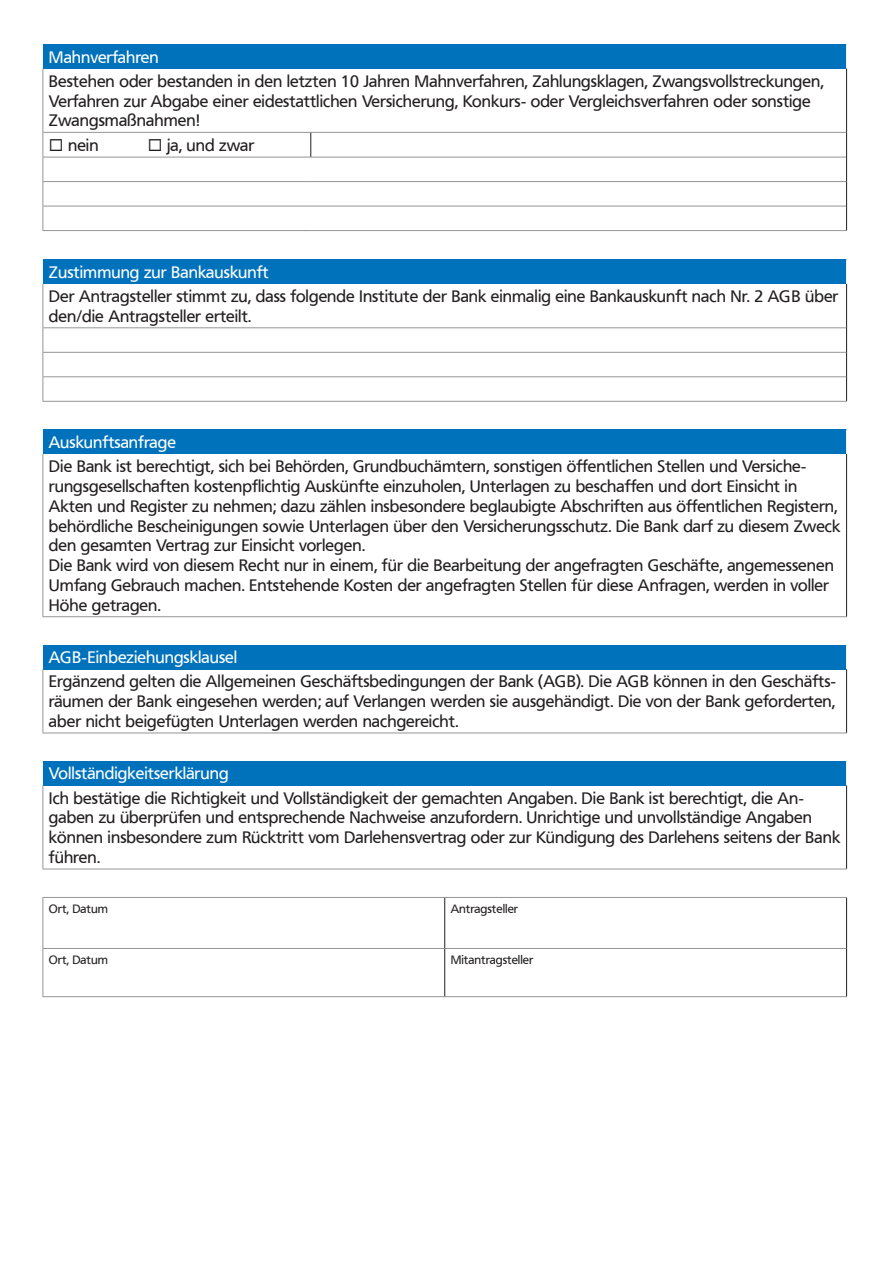
<style>
.page{position:relative;width:893px;height:1263px;background:#fff}
.page>*{position:absolute;margin:0;border:0;box-sizing:border-box;transform-origin:0 0}
.t1{font:16.5px/19.8px "Frutiger VR";color:#231f20}
.t2{font:16.5px "Frutiger VR";color:#fff}
.t3{font:12px "Frutiger VR";color:#231f20}
</style>
<div class="page">
<div style="left:43px;top:44px;width:804px;height:25px;background:#0072bc"></div>
<hr style="left:43px;top:69px;width:1px;height:63px;background:#939598">
<hr style="left:43px;top:132px;width:268px;height:1px;background:#939598">
<hr style="left:311px;top:132px;width:535px;height:1px;background:#939598">
<hr style="left:43px;top:157px;width:268px;height:1px;background:#939598">
<hr style="left:311px;top:157px;width:535px;height:1px;background:#939598">
<hr style="left:43px;top:181px;width:268px;height:1px;background:#939598">
<hr style="left:311px;top:181px;width:535px;height:1px;background:#939598">
<hr style="left:43px;top:206px;width:268px;height:1px;background:#939598">
<svg style="left:43px;top:133px;width:1px;height:97px"></svg>
<hr style="left:311px;top:206px;width:535px;height:1px;background:#939598">
<hr style="left:43px;top:230px;width:268px;height:1px;background:#939598">
<hr style="left:311px;top:230px;width:536px;height:1px;background:#939598">
<hr style="left:846px;top:69px;width:1px;height:63px;background:#231f20">
<svg style="left:310px;top:133px;width:1px;height:24px"></svg>
<svg style="left:846px;top:132px;width:1px;height:98px"></svg>
<svg style="left:846px;top:44px;width:1px;height:25px"></svg>
<div style="left:43px;top:259px;width:804px;height:25px;background:#0072bc"></div>
<hr style="left:43px;top:284px;width:1px;height:43px;background:#939598">
<hr style="left:43px;top:327px;width:803px;height:1px;background:#939598">
<hr style="left:43px;top:352px;width:803px;height:1px;background:#939598">
<hr style="left:43px;top:376px;width:803px;height:1px;background:#939598">
<svg style="left:43px;top:328px;width:1px;height:73px"></svg>
<hr style="left:43px;top:401px;width:804px;height:1px;background:#939598">
<hr style="left:846px;top:284px;width:1px;height:44px;background:#231f20">
<svg style="left:846px;top:328px;width:1px;height:73px"></svg>
<svg style="left:846px;top:259px;width:1px;height:25px"></svg>
<div style="left:43px;top:429px;width:804px;height:25px;background:#0072bc"></div>
<hr style="left:43px;top:454px;width:1px;height:162px;background:#939598">
<hr style="left:43px;top:616px;width:804px;height:1px;background:#939598">
<hr style="left:846px;top:454px;width:1px;height:162px;background:#231f20">
<svg style="left:846px;top:429px;width:1px;height:25px"></svg>
<div style="left:43px;top:645px;width:804px;height:24px;background:#0072bc"></div>
<hr style="left:43px;top:669px;width:1px;height:64px;background:#939598">
<hr style="left:43px;top:733px;width:804px;height:1px;background:#939598">
<hr style="left:846px;top:669px;width:1px;height:64px;background:#231f20">
<svg style="left:846px;top:645px;width:1px;height:24px"></svg>
<div style="left:43px;top:761px;width:804px;height:24px;background:#0072bc"></div>
<hr style="left:43px;top:785px;width:1px;height:84px;background:#939598">
<hr style="left:43px;top:869px;width:804px;height:1px;background:#939598">
<hr style="left:846px;top:785px;width:1px;height:84px;background:#231f20">
<svg style="left:846px;top:761px;width:1px;height:24px"></svg>
<hr style="left:43px;top:897px;width:402px;height:1px;background:#939598">
<hr style="left:43px;top:898px;width:1px;height:50px;background:#939598">
<hr style="left:445px;top:897px;width:402px;height:1px;background:#939598">
<hr style="left:43px;top:948px;width:402px;height:1px;background:#939598">
<hr style="left:43px;top:949px;width:1px;height:47px;background:#939598">
<hr style="left:445px;top:948px;width:401px;height:1px;background:#939598">
<hr style="left:43px;top:996px;width:402px;height:1px;background:#939598">
<hr style="left:445px;top:996px;width:402px;height:1px;background:#939598">
<hr style="left:444px;top:898px;width:1px;height:50px;background:#231f20">
<hr style="left:846px;top:898px;width:1px;height:50px;background:#231f20">
<hr style="left:444px;top:949px;width:1px;height:47px;background:#231f20">
<hr style="left:846px;top:948px;width:1px;height:48px;background:#231f20">
<p class="t2" style="left:49px;top:47px;width:111px">Mahnverfahren</p>
<p class="t1" style="left:49px;top:71px;width:776px">Bestehen oder bestanden in den letzten 10 Jahren Mahnverfahren, Zahlungsklagen, Zwangsvollstreckungen,<br>Verfahren zur Abgabe einer eidestattlichen Versicherung, Konkurs- oder Vergleichsverfahren oder sonstige<br>Zwangsmaßnahmen!</p>
<p class="t1" style="left:49px;top:136px;width:51px">◻ nein</p>
<p class="t1" style="left:148px;top:136px;width:108px">◻ ja, und zwar</p>
<p class="t2" style="left:49px;top:262px;width:221px">Zustimmung zur Bankauskunft</p>
<p class="t1" style="left:49px;top:287px;width:791px">Der Antragsteller stimmt zu, dass folgende Institute der Bank einmalig eine Bankauskunft nach Nr. 2 AGB über den/die Antragsteller erteilt.</p>
<p class="t2" style="left:49px;top:433px;width:129px">Auskunftsanfrage</p>
<p class="t1" style="left:49px;top:457px;width:793px">Die Bank ist berechtigt, sich bei Behörden, Grundbuchämtern, sonstigen öffentlichen Stellen und Versiche&shy;rungsgesellschaften kostenpflichtig Auskünfte einzuholen, Unterlagen zu beschaffen und dort Einsicht in Akten und Register zu nehmen; dazu zählen insbesondere beglaubigte Abschriften aus öffentlichen Registern, behördliche Bescheinigungen sowie Unterlagen über den Versicherungsschutz. Die Bank darf zu diesem Zweck den gesamten Vertrag zur Einsicht vorlegen.</p>
<p class="t1" style="left:49px;top:556px;width:786px">Die Bank wird von diesem Recht nur in einem, für die Bearbeitung der angefragten Geschäfte, angemessenen<br>Umfang Gebrauch machen. Entstehende Kosten der angefragten Stellen für diese Anfragen, werden in voller<br>Höhe getragen.</p>
<p class="t2" style="left:49px;top:648px;width:190px">AGB-Einbeziehungsklausel</p>
<p class="t1" style="left:49px;top:672px;width:789px;text-align:justify">Ergänzend gelten die Allgemeinen Geschäftsbedingungen der Bank (AGB). Die AGB können in den Geschäfts&shy;räumen der Bank eingesehen werden; auf Verlangen werden sie ausgehändigt. Die von der Bank geforderten, aber nicht beigefügten Unterlagen werden nachgereicht.</p>
<p class="t2" style="left:49px;top:764px;width:181px">Vollständigkeitserklärung</p>
<p class="t1" style="left:49px;top:788px;width:793px">Ich bestätige die Richtigkeit und Vollständigkeit der gemachten Angaben. Die Bank ist berechtigt, die An&shy;gaben zu überprüfen und entsprechende Nachweise anzufordern. Unrichtige und unvollständige Angaben können insbesondere zum Rücktritt vom Darlehensvertrag oder zur Kündigung des Darlehens seitens der Bank führen.</p>
<p class="t3" style="left:49px;top:901px;width:61px">Ort, Datum</p>
<p class="t3" style="left:451px;top:901px;width:69px">Antragsteller</p>
<p class="t3" style="left:49px;top:952px;width:61px">Ort, Datum</p>
<p class="t3" style="left:451px;top:952px;width:84px">Mitantragsteller</p>
</div>
